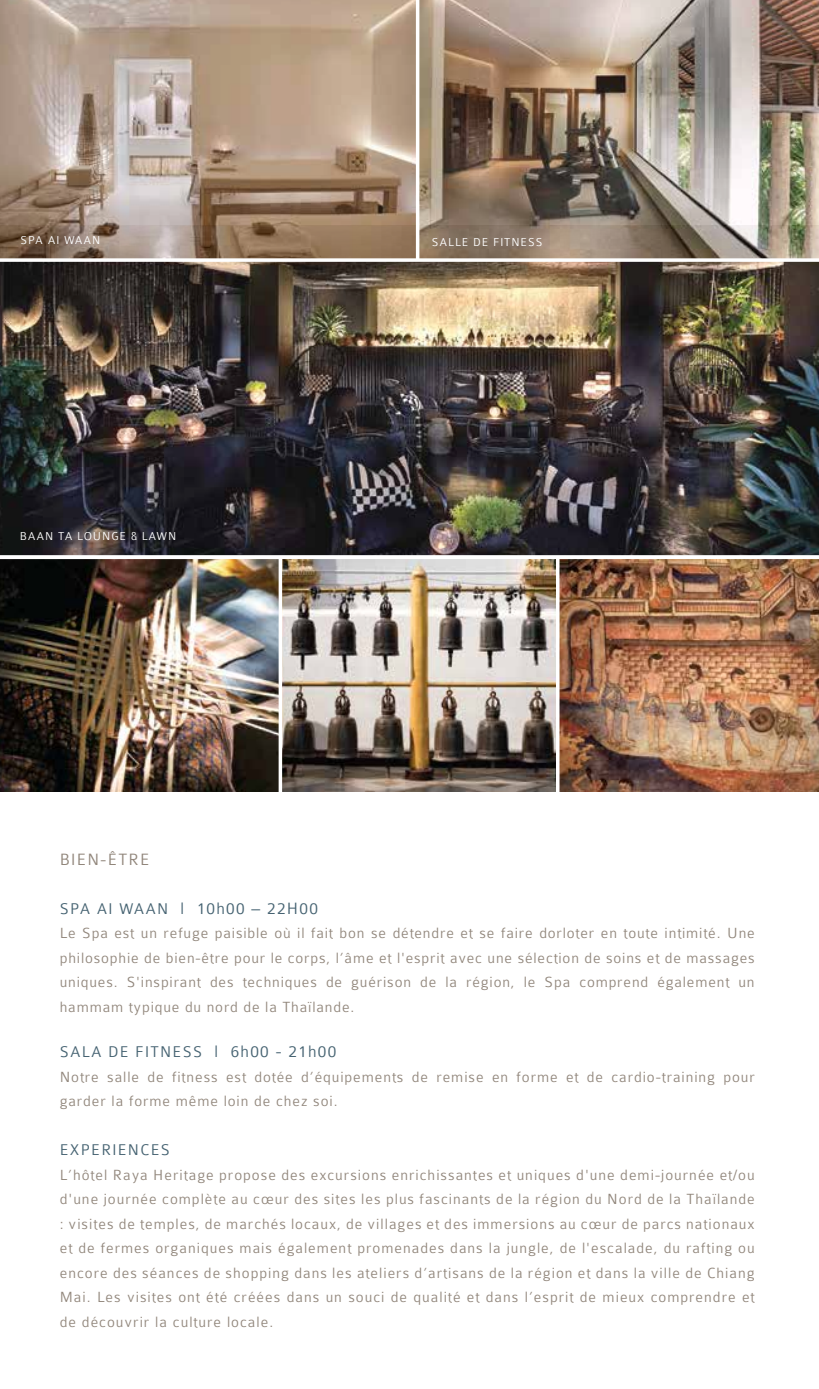
<style>
.page{position:relative;width:819px;height:1389px;background:#fff}
.page>*{position:absolute;margin:0;border:0;box-sizing:border-box;transform-origin:0 0}
.t1{font:300 17.5px "Colaborate";letter-spacing:.075em;color:#466372}
.t2{font:300 17.5px "Colaborate";letter-spacing:.075em;color:#91867b}
.t3{font:300 16.62px "Colaborate";letter-spacing:.075em;color:#466372}
.t4{font:300 15.75px/24.5px "Colaborate";letter-spacing:.06em;color:#91867b;text-align:justify}
.t5{font:300 12.25px "Colaborate";letter-spacing:.075em;color:#fff}
.s1{font-size:16.62px}
.s2{font-size:17.5px}
</style>
<div class="page">
<img style="left:0;top:559px;width:278px;height:233px">
<img style="left:282px;top:559px;width:274px;height:233px">
<img style="left:559px;top:559px;width:260px;height:233px">
<svg style="left:278px;top:559px;width:1px;height:233px"></svg>
<img style="left:0;top:262px;width:819px;height:293px">
<svg style="left:0;top:555px;width:819px;height:1px"></svg>
<img style="left:0;top:0;width:819px;height:258px">
<hr style="left:416px;top:0;width:3px;height:260px;background:#fff">
<svg style="left:0;top:258px;width:819px;height:4px"></svg>
<p class="t5" style="left:20px;top:233px;width:82px">SPA AI WAAN</p>
<p class="t5" style="left:432px;top:236px;width:112px">SALLE DE FITNESS</p>
<p class="t5" style="left:20px;top:530px;width:158px">BAAN TA LOUNGE &amp; LAWN</p>
<p class="t2" style="left:60px;top:850px;width:91px">BIEN-ÊTRE</p>
<p class="t1" style="left:60px;top:899px;width:260px"><span class="s1">SPA AI WAAN</span> l 10h00 – 22H00</p>
<p class="t4" style="left:60px;top:921px;width:696px">Le Spa est un refuge paisible où il fait bon se détendre et se faire dorloter en toute intimité. Une philosophie de bien-être pour le corps, l’âme et l'esprit avec une sélection de soins et de massages uniques. S'inspirant des techniques de guérison de la région, le Spa comprend également un hammam typique du nord de la Thaïlande.</p>
<p class="t3" style="left:60px;top:1043px;width:278px">SALA DE FITNESS <span class="s2">l 6h00 - 21h00</span></p>
<p class="t4" style="left:60px;top:1064px;width:696px">Notre salle de fitness est dotée d’équipements de remise en forme et de cardio-training pour garder la forme même loin de chez soi.</p>
<p class="t3" style="left:60px;top:1141px;width:112px">EXPERIENCES</p>
<p class="t4" style="left:60px;top:1162px;width:696px">L’hôtel Raya Heritage propose des excursions enrichissantes et uniques d'une demi-journée et/ou d'une journée complète au cœur des sites les plus fascinants de la région du Nord de la Thaïlande : visites de temples, de marchés locaux, de villages et des immersions au cœur de parcs nationaux et de fermes organiques mais également promenades dans la jungle, de l'escalade, du rafting ou encore des séances de shopping dans les ateliers d’artisans de la région et dans la ville de Chiang Mai. Les visites ont été créées dans un souci de qualité et dans l’esprit de mieux comprendre et de découvrir la culture locale.</p>
</div>
